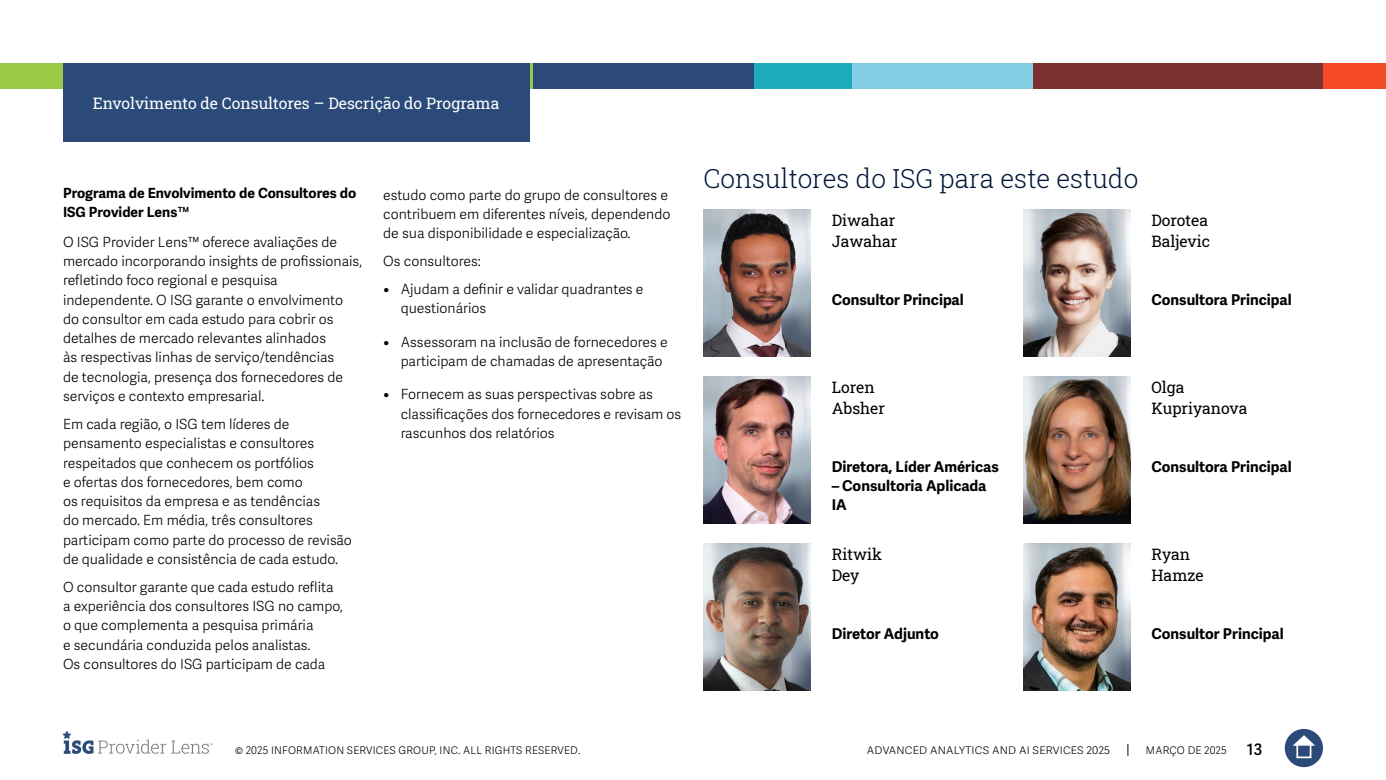
<style>
.page{position:relative;width:1386px;height:780px;background:#fff}
.page>*{position:absolute;margin:0;border:0;box-sizing:border-box;transform-origin:0 0}
.t1{font:26.25px "Roboto Slab ISG P Light";color:#001638}
.t2{font:15.75px/21px "Roboto Slab ISG P Regular";color:#000}
.t3{font:15.75px "Roboto Slab ISG P Regular";color:#fff}
.t4{font:600 15.75px "Adelle Sans";color:#000}
.t5{font:700 14.88px/19.2px "Adelle Sans";color:#000101}
.t6{font:300 14px/19.2px "Adelle Sans";color:#000}
.t7{font:700 14px/19.2px "Adelle Sans";color:#000}
.t8{font:300 10.5px "Adelle Sans";letter-spacing:.02em;color:#000}
.t9{font:300 10.5px "Adelle Sans";letter-spacing:.02em;color:#000;scale:1.05 1}
.s1{font-weight:700;color:#000101}
</style>
<div class="page">
<svg style="left:1127px;top:744px;width:1px;height:12px"></svg>
<div style="left:1285px;top:729px;width:38px;height:38px;background:#2b4a79;border-radius:50%"></div>
<svg style="left:1293px;top:735px;width:22px;height:10px"></svg>
<div style="left:1296px;top:743px;width:15px;height:15px;border:2px solid #fff"></div>
<svg style="left:63px;top:731px;width:150px;height:23px"></svg>
<div style="left:0;top:63px;width:533px;height:25px;background:#9bc947"></div>
<div style="left:533px;top:63px;width:223px;height:25px;background:#2b4a79"></div>
<div style="left:850px;top:63px;width:184px;height:25px;background:#84cee3"></div>
<div style="left:1323px;top:63px;width:63px;height:25px;background:#f54a26"></div>
<div style="left:1033px;top:63px;width:290px;height:25px;background:#7a302e"></div>
<div style="left:754px;top:63px;width:98px;height:25px;background:#1cabb9"></div>
<div style="left:63px;top:63px;width:466px;height:79px;background:#2b4a79"></div>
<img style="left:704px;top:209px;width:107px;height:147px">
<img style="left:1023px;top:209px;width:107px;height:147px">
<img style="left:704px;top:376px;width:107px;height:147px">
<img style="left:704px;top:544px;width:107px;height:146px">
<img style="left:1023px;top:543px;width:107px;height:147px">
<img style="left:1023px;top:376px;width:107px;height:147px">
<p class="t3" style="left:93px;top:92px;width:408px">Envolvimento de Consultores – Descrição do Programa</p>
<p class="t7" style="left:63px;top:184px;width:295px">Programa de Envolvimento de Consultores do<br>ISG Provider Lens™</p>
<p class="t6" style="left:63px;top:233px;width:301px">O ISG Provider Lens™ oferece avaliações de mercado incorporando insights de profissionais, refletindo foco regional e pesquisa independente. O ISG garante o envolvimento do consultor em cada estudo para cobrir os detalhes de mercado relevantes alinhados<br>às respectivas linhas de serviço/tendências<br>de tecnologia, presença dos fornecedores de serviços e contexto empresarial.</p>
<p class="t6" style="left:63px;top:415px;width:290px">Em cada região, o ISG tem líderes de pensamento especialistas e consultores respeitados que conhecem os portfólios<br>e ofertas dos fornecedores, bem como<br>os requisitos da empresa e as tendências<br>do mercado. Em média, três consultores participam como parte do processo de revisão de qualidade e consistência de cada estudo.</p>
<p class="t6" style="left:63px;top:577px;width:282px">O consultor garante que cada estudo reflita a experiência dos consultores ISG no campo, o que complementa a pesquisa primária<br>e secundária conduzida pelos analistas.<br>Os consultores do ISG participam de cada</p>
<p class="t6" style="left:383px;top:185px;width:289px">estudo como parte do grupo de consultores e contribuem em diferentes níveis, dependendo de sua disponibilidade e especialização.</p>
<p class="t6" style="left:383px;top:252px;width:99px">Os consultores:</p>
<p class="t6" style="left:401px;top:280px;width:244px;text-indent:-18px"><span class="s1">•</span> Ajudam a definir e validar quadrantes e questionários</p>
<p class="t6" style="left:401px;top:332px;width:268px;text-indent:-18px"><span class="s1">•</span> Assessoram na inclusão de fornecedores e participam de chamadas de apresentação</p>
<p class="t6" style="left:401px;top:385px;width:282px;text-indent:-18px"><span class="s1">•</span> Fornecem as suas perspectivas sobre as classificações dos fornecedores e revisam os rascunhos dos relatórios</p>
<h1 class="t1" style="left:704px;top:161px;width:436px">Consultores do ISG para este estudo</h1>
<p class="t2" style="left:832px;top:209px;width:67px">Diwahar<br>Jawahar</p>
<p class="t2" style="left:1152px;top:209px;width:60px">Dorotea<br>Baljevic</p>
<p class="t5" style="left:832px;top:290px;width:134px">Consultor Principal</p>
<p class="t5" style="left:1152px;top:290px;width:142px">Consultora Principal</p>
<p class="t2" style="left:832px;top:376px;width:55px">Loren<br>Absher</p>
<p class="t2" style="left:1152px;top:376px;width:97px">Olga<br>Kupriyanova</p>
<p class="t5" style="left:832px;top:457px;width:169px">Diretora, Líder Américas</p>
<p class="t5" style="left:832px;top:476px;width:156px">– Consultoria Aplicada<br>IA</p>
<p class="t2" style="left:832px;top:543px;width:52px">Ritwik<br>Dey</p>
<p class="t5" style="left:1152px;top:457px;width:142px">Consultora Principal</p>
<p class="t2" style="left:1152px;top:543px;width:54px">Ryan<br>Hamze</p>
<p class="t5" style="left:832px;top:624px;width:109px">Diretor Adjunto</p>
<p class="t5" style="left:1152px;top:624px;width:134px">Consultor Principal</p>
<p class="t8" style="left:235px;top:744px;width:347px">© 2025 INFORMATION SERVICES GROUP, INC. ALL RIGHTS RESERVED.</p>
<p class="t9" style="left:867px;top:744px;width:233px">ADVANCED ANALYTICS AND AI SERVICES 2025</p>
<p class="t8" style="left:1146px;top:744px;width:82px">MARÇO DE 2025</p>
<p class="t4" style="left:1247px;top:740px;width:17px">13</p>
</div>
